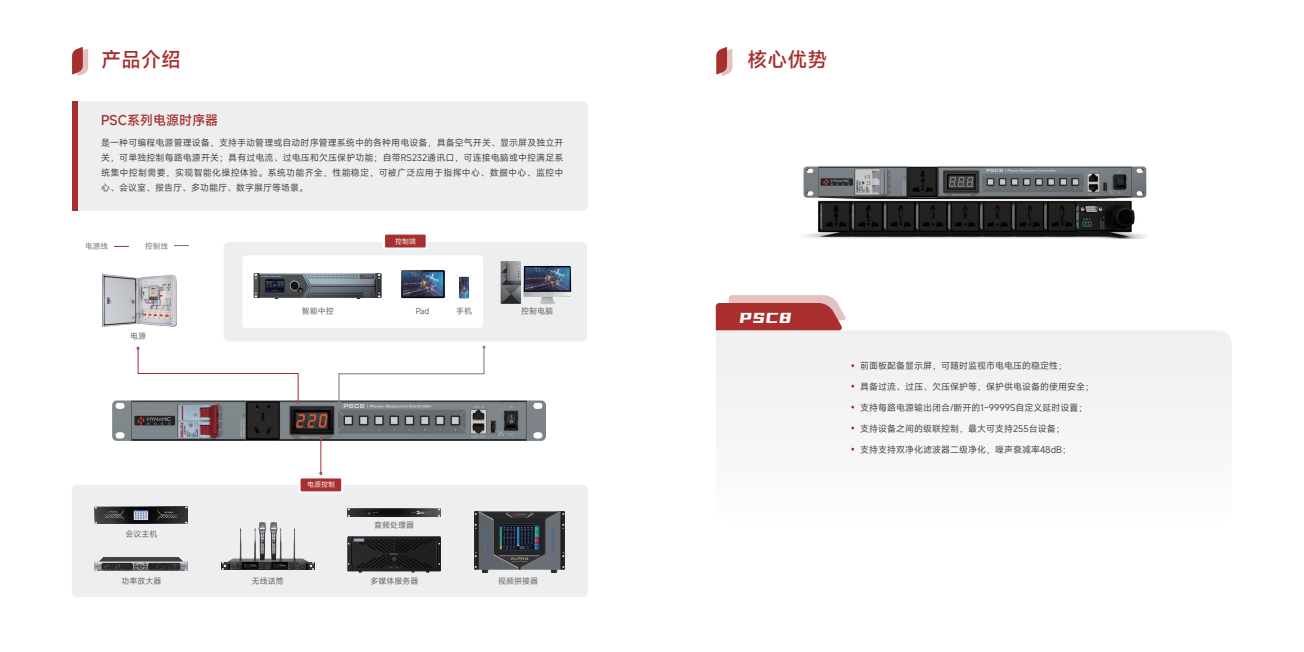
<style>
.page{position:relative;width:1304px;height:652px;background:#fff}
.page>*{position:absolute;margin:0;border:0;box-sizing:border-box;transform-origin:0 0}
.t1{font:500 20px "Mi Sans";color:#a72f2e}
.t2{font:17.8px "You She Biao Ti Hei";color:#fff}
.t3{font:500 13px "Mi Sans";color:#a72f2e}
.t4{font:9px/15px "Mi Sans";color:#3d3b3a;text-align:justify}
.t5{font:8px "Mi Sans";color:#595a5c}
.t6{font:7.7px "Mi Sans";color:#6c6d70}
.t7{font:7px "Mi Sans";color:#fff}
</style>
<div class="page">
<div style="left:77px;top:101px;width:511px;height:110px;background:#edeeef"></div>
<svg style="left:716px;top:47px;width:16px;height:29px"></svg>
<svg style="left:72px;top:47px;width:16px;height:29px"></svg>
<img style="left:113px;top:401px;width:432px;height:39px">
<div style="left:224px;top:242px;width:363px;height:99px;background:#edeeef;border-radius:5px"></div>
<div style="left:72px;top:485px;width:516px;height:112px;background:#edeeef;border-radius:5px"></div>
<div style="left:242px;top:255px;width:241px;height:73px;background:#fff;border-radius:3px"></div>
<img style="left:500px;top:261px;width:72px;height:43px">
<img style="left:253px;top:274px;width:129px;height:24px">
<svg style="left:298px;top:483px;width:46px;height:10px"></svg>
<div style="left:301px;top:478px;width:40px;height:13px;background:#a72f2e"></div>
<div style="left:383px;top:240px;width:45px;height:10px;background:#fff;border-radius:2px"></div>
<div style="left:385px;top:235px;width:41px;height:13px;background:#a72f2e"></div>
<svg style="left:114px;top:246px;width:15px;height:1px"></svg>
<svg style="left:174px;top:245px;width:15px;height:1px"></svg>
<hr style="left:321px;top:439px;width:1px;height:35px;background:#9e2e2d">
<svg style="left:137px;top:347px;width:162px;height:56px"></svg>
<svg style="left:338px;top:346px;width:147px;height:57px"></svg>
<img style="left:401px;top:270px;width:44px;height:29px">
<img style="left:459px;top:277px;width:10px;height:22px">
<img style="left:103px;top:274px;width:73px;height:52px">
<img style="left:95px;top:506px;width:93px;height:18px">
<img style="left:95px;top:558px;width:93px;height:12px">
<img style="left:221px;top:522px;width:93px;height:48px">
<img style="left:348px;top:509px;width:92px;height:8px">
<img style="left:474px;top:511px;width:91px;height:62px">
<img style="left:348px;top:537px;width:92px;height:35px">
<img style="left:801px;top:166px;width:347px;height:73px">
<div style="left:72px;top:101px;width:5px;height:110px;background:#a72f2e"></div>
<div style="left:716px;top:330px;width:516px;height:120px;background:#f3f2f3"></div>
<svg style="left:716px;top:295px;width:130px;height:35px;background:#bc5d5d"></svg>
<h1 class="t1" style="left:101px;top:47px;width:81px">产品介绍</h1>
<h1 class="t1" style="left:748px;top:47px;width:81px">核心优势</h1>
<h3 class="t3" style="left:101px;top:112px;width:118px">PSC系列电源时序器</h3>
<p class="t4" style="left:101px;top:135px;width:464px">是一种可编程电源管理设备，支持手动管理或自动时序管理系统中的各种用电设备，具备空气开关、显示屏及独立开关，可单独控制每路电源开关；具有过电流、过电压和欠压保护功能；自带RS232通讯口，可连接电脑或中控满足系统集中控制需要，实现智能化操控体验。系统功能齐全，性能稳定，可被广泛应用于指挥中心、数据中心、监控中心、会议室、报告厅、多功能厅、数字展厅等场景。</p>
<p class="t6" style="left:85px;top:241px;width:25px">电源线</p>
<p class="t6" style="left:145px;top:241px;width:25px">控制线</p>
<p class="t5" style="left:130px;top:331px;width:17px">电源</p>
<p class="t5" style="left:125px;top:528px;width:33px">会议主机</p>
<p class="t5" style="left:302px;top:306px;width:33px">智能中控</p>
<p class="t7" style="left:395px;top:236px;width:22px">控制端</p>
<p class="t5" style="left:416px;top:306px;width:15px">Pad</p>
<p class="t5" style="left:456px;top:306px;width:17px">手机</p>
<p class="t5" style="left:521px;top:306px;width:33px">控制电脑</p>
<p class="t7" style="left:307px;top:480px;width:29px">电源控制</p>
<p class="t5" style="left:374px;top:520px;width:41px">音频处理器</p>
<p class="t5" style="left:121px;top:576px;width:41px">功率放大器</p>
<p class="t5" style="left:252px;top:576px;width:33px">无线话筒</p>
<p class="t5" style="left:370px;top:576px;width:49px">多媒体服务器</p>
<p class="t5" style="left:498px;top:576px;width:41px">视频拼接器</p>
<h2 class="t2" style="left:739px;top:307px;width:54px">PSC8</h2>
<p class="t4" style="left:860px;top:358px;width:208px">前面板配备显示屏，可随时监视市电电压的稳定性；</p>
<p class="t4" style="left:860px;top:379px;width:235px">具备过流、过压、欠压保护等，保护供电设备的使用安全；</p>
<p class="t4" style="left:860px;top:400px;width:229px">支持每路电源输出闭合/断开的1~9999S自定义延时设置；</p>
<p class="t4" style="left:860px;top:421px;width:206px">支持设备之间的级联控制，最大可支持255台设备；</p>
<p class="t4" style="left:860px;top:442px;width:213px">支持支持双净化滤波器二级净化，噪声衰减率48dB；</p>
</div>
